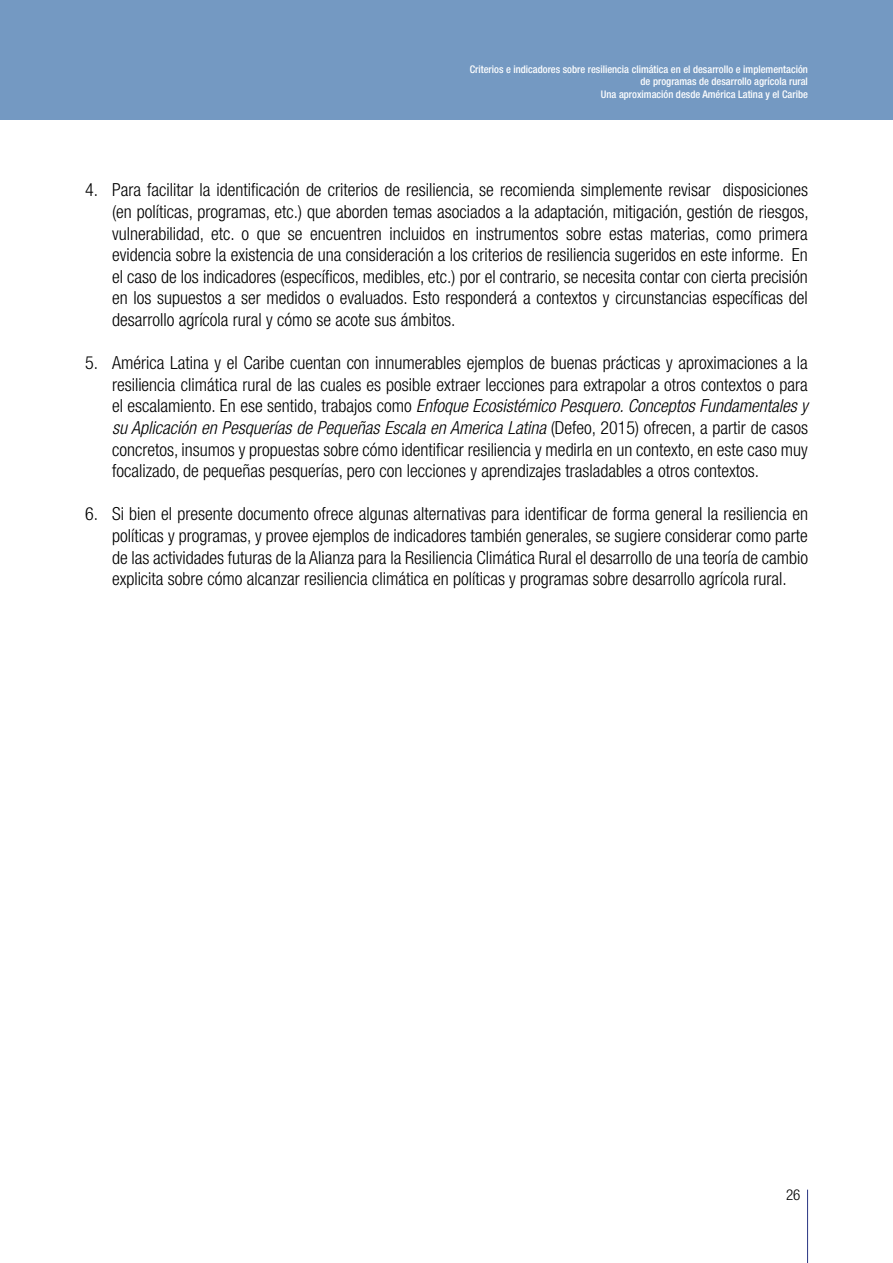
<style>
.page{position:relative;width:893px;height:1263px;background:#fff}
.page>*{position:absolute;margin:0;border:0;box-sizing:border-box;transform-origin:0 0}
.t1{font:300 condensed 18px/21.6px "Helvetica Neue LT Std";color:#000;text-align:justify}
.t2{font:300 condensed 15px "Helvetica Neue LT Std";color:#000}
.t3{font:500 condensed 10.5px/12.6px "Helvetica Neue LT Std";color:#fff;text-align:right}
.s1{font-style:italic}
</style>
<div class="page">
<div style="left:0;top:0;width:893px;height:119px;background:#7499c2"></div>
<hr style="left:807px;top:1189px;width:1px;height:74px;background:#283583">
<p class="t3" style="left:470px;top:62px;width:340px">Criterios e indicadores sobre resiliencia climática en el desarrollo e implementación de programas de desarrollo agrícola rural<br>Una aproximación desde América Latina y el Caribe</p>
<p class="t1" style="left:112px;top:179px;width:698px;text-indent:-27px">4. Para facilitar la identificación de criterios de resiliencia, se recomienda simplemente revisar disposiciones (en políticas, programas, etc.) que aborden temas asociados a la adaptación, mitigación, gestión de riesgos, vulnerabilidad, etc. o que se encuentren incluidos en instrumentos sobre estas materias, como primera evidencia sobre la existencia de una consideración a los criterios de resiliencia sugeridos en este informe. En el caso de los indicadores (específicos, medibles, etc.) por el contrario, se necesita contar con cierta precisión en los supuestos a ser medidos o evaluados. Esto responderá a contextos y circunstancias específicas del desarrollo agrícola rural y cómo se acote sus ámbitos.</p>
<p class="t1" style="left:112px;top:352px;width:697px;text-indent:-27px">5. América Latina y el Caribe cuentan con innumerables ejemplos de buenas prácticas y aproximaciones a la resiliencia climática rural de las cuales es posible extraer lecciones para extrapolar a otros contextos o para el escalamiento. En ese sentido, trabajos como <span class="s1">Enfoque Ecosistémico Pesquero. Conceptos Fundamentales y su Aplicación en Pesquerías de Pequeñas Escala en America Latina</span> (Defeo, 2015) ofrecen, a partir de casos concretos, insumos y propuestas sobre cómo identificar resiliencia y medirla en un contexto, en este caso muy focalizado, de pequeñas pesquerías, pero con lecciones y aprendizajes trasladables a otros contextos.</p>
<p class="t1" style="left:112px;top:503px;width:697px;text-indent:-27px">6. Si bien el presente documento ofrece algunas alternativas para identificar de forma general la resiliencia en políticas y programas, y provee ejemplos de indicadores también generales, se sugiere considerar como parte de las actividades futuras de la Alianza para la Resiliencia Climática Rural el desarrollo de una teoría de cambio explicita sobre cómo alcanzar resiliencia climática en políticas y programas sobre desarrollo agrícola rural.</p>
<p class="t2" style="left:786px;top:1186px;width:16px">26</p>
</div>
